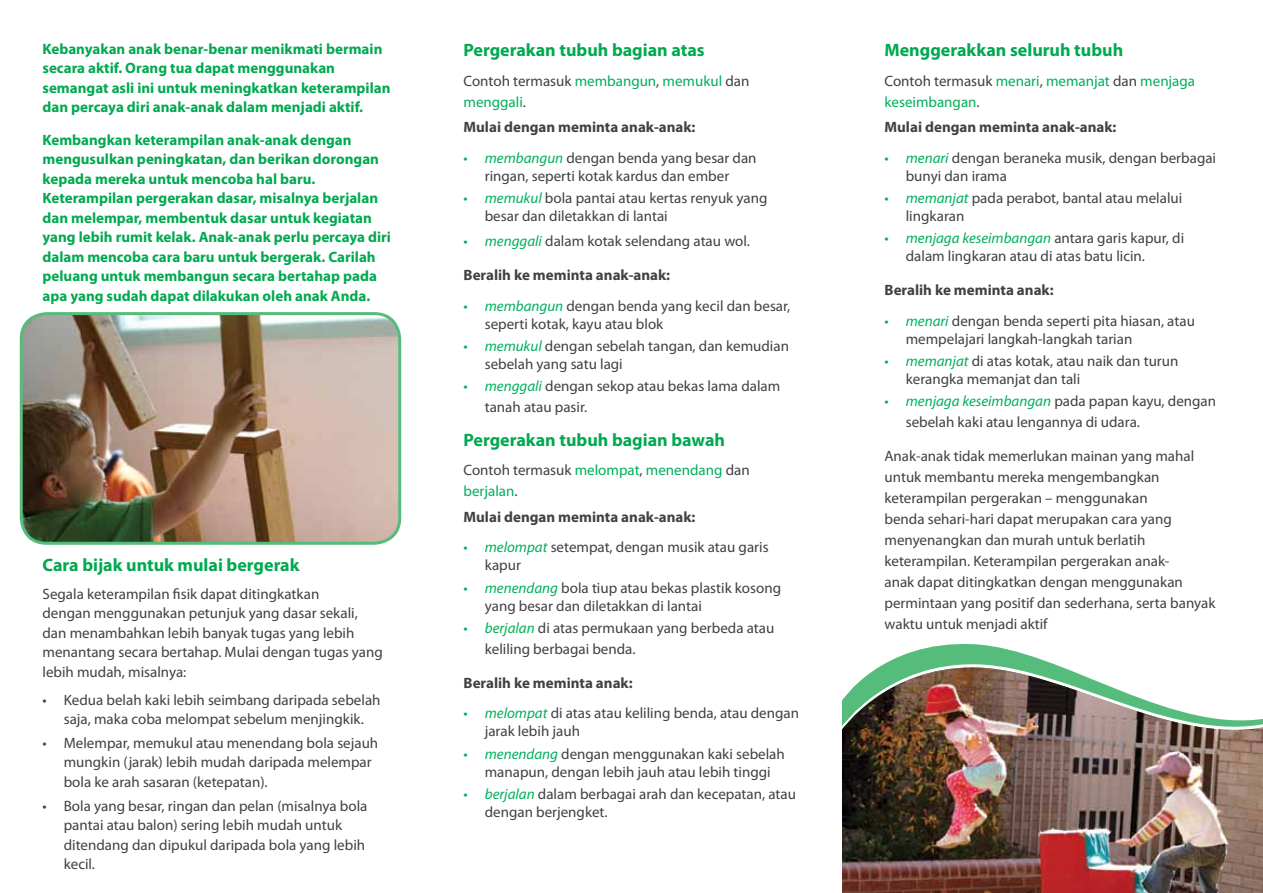
<style>
.page{position:relative;width:1263px;height:893px;background:#fff}
.page>*{position:absolute;margin:0;border:0;box-sizing:border-box;transform-origin:0 0}
.t1{font:700 18px "Myriad Pro";color:#00a94f}
.t2{font:15px/18px "Myriad Pro";color:#414042}
.t3{font:700 15px/19.5px "Myriad Pro";color:#00a94f}
.t4{font:700 15px "Myriad Pro";color:#414042}
.t5{font:15px/21px "Myriad Pro";color:#00af5a}
.s1{color:#414042}
.s2{color:#00af5a}
.s3{font-style:italic;color:#00af5a}
</style>
<div class="page">
<img style="left:842px;top:748px;width:421px;height:145px">
<img style="left:842px;top:643px;width:421px;height:105px">
<img style="left:21px;top:315px;width:379px;height:227px">
<div style="left:20px;top:312px;width:381px;height:233px;border:3px solid #56bc7b;border-radius:26px"></div>
<p class="t3" style="left:43px;top:38px;width:349px">Kebanyakan anak benar-benar menikmati bermain secara aktif. Orang tua dapat menggunakan semangat asli ini untuk meningkatkan keterampilan dan percaya diri anak-anak dalam menjadi aktif.</p>
<p class="t3" style="left:43px;top:129px;width:350px">Kembangkan keterampilan anak-anak dengan mengusulkan peningkatan, dan berikan dorongan kepada mereka untuk mencoba hal baru.<br>Keterampilan pergerakan dasar, misalnya berjalan dan melempar, membentuk dasar untuk kegiatan yang lebih rumit kelak. Anak-anak perlu percaya diri dalam mencoba cara baru untuk bergerak. Carilah peluang untuk membangun secara bertahap pada apa yang sudah dapat dilakukan oleh anak Anda.</p>
<p class="t1" style="left:43px;top:553px;width:259px">Cara bijak untuk mulai bergerak</p>
<p class="t2" style="left:43px;top:583px;width:342px;line-height:19.5px">Segala keterampilan fisik dapat ditingkatkan<br>dengan menggunakan petunjuk yang dasar sekali, dan menambahkan lebih banyak tugas yang lebih menantang secara bertahap. Mulai dengan tugas yang lebih mudah, misalnya:</p>
<p class="t2" style="left:43px;top:690px;width:340px;line-height:19.5px;text-align:center">• Kedua belah kaki lebih seimbang daripada sebelah saja, maka coba melompat sebelum menjingkik.</p>
<p class="t2" style="left:64px;top:733px;width:316px;line-height:19.5px;text-indent:-21px">• Melempar, memukul atau menendang bola sejauh mungkin (jarak) lebih mudah daripada melempar bola ke arah sasaran (ketepatan).</p>
<p class="t2" style="left:64px;top:795px;width:305px;line-height:19.5px;text-indent:-21px">• Bola yang besar, ringan dan pelan (misalnya bola pantai atau balon) sering lebih mudah untuk ditendang dan dipukul daripada bola yang lebih kecil.</p>
<p class="t1" style="left:463px;top:38px;width:243px">Pergerakan tubuh bagian atas</p>
<p class="t5" style="left:463px;top:70px;width:287px"><span class="s1">Contoh termasuk</span> membangun<span class="s1">,</span> memukul <span class="s1">dan </span>menggali<span class="s1">.</span></p>
<p class="t4" style="left:463px;top:117px;width:233px">Mulai dengan meminta anak-anak:</p>
<p class="t2" style="left:463px;top:148px;width:295px;text-align:center"><span class="s2">•</span> <span class="s3">membangun</span> dengan benda yang besar dan ringan, seperti kotak kardus dan ember</p>
<p class="t2" style="left:485px;top:188px;width:284px;text-indent:-21px"><span class="s2">•</span> <span class="s3">memukul</span> bola pantai atau kertas renyuk yang besar dan diletakkan di lantai</p>
<p class="t2" style="left:463px;top:232px;width:288px"><span class="s2">•</span> <span class="s3">menggali</span> dalam kotak selendang atau wol.</p>
<p class="t4" style="left:463px;top:265px;width:208px">Beralih ke meminta anak-anak:</p>
<p class="t2" style="left:485px;top:296px;width:307px;text-indent:-21px"><span class="s2">•</span> <span class="s3">membangun</span> dengan benda yang kecil dan besar, seperti kotak, kayu atau blok</p>
<p class="t2" style="left:485px;top:336px;width:306px;text-indent:-21px"><span class="s2">•</span> <span class="s3">memukul</span> dengan sebelah tangan, dan kemudian sebelah yang satu lagi</p>
<p class="t2" style="left:485px;top:375px;width:297px;line-height:21px;text-indent:-21px"><span class="s2">•</span> <span class="s3">menggali</span> dengan sekop atau bekas lama dalam tanah atau pasir.</p>
<p class="t1" style="left:463px;top:428px;width:263px">Pergerakan tubuh bagian bawah</p>
<p class="t5" style="left:463px;top:460px;width:288px"><span class="s1">Contoh termasuk</span> melompat<span class="s1">,</span> menendang <span class="s1">dan </span>berjalan<span class="s1">.</span></p>
<p class="t4" style="left:463px;top:507px;width:233px">Mulai dengan meminta anak-anak:</p>
<p class="t2" style="left:485px;top:538px;width:285px;text-indent:-21px"><span class="s2">•</span> <span class="s3">melompat</span> setempat, dengan musik atau garis kapur</p>
<p class="t2" style="left:485px;top:578px;width:298px;text-indent:-21px"><span class="s2">•</span> <span class="s3">menendang</span> bola tiup atau bekas plastik kosong yang besar dan diletakkan di lantai</p>
<p class="t2" style="left:485px;top:617px;width:291px;line-height:21px;text-indent:-21px"><span class="s2">•</span> <span class="s3">berjalan</span> di atas permukaan yang berbeda atau keliling berbagai benda.</p>
<p class="t4" style="left:463px;top:673px;width:171px">Beralih ke meminta anak:</p>
<p class="t2" style="left:485px;top:704px;width:316px;text-indent:-21px"><span class="s2">•</span> <span class="s3">melompat</span> di atas atau keliling benda, atau dengan jarak lebih jauh</p>
<p class="t2" style="left:463px;top:744px;width:323px;text-align:center"><span class="s2">•</span> <span class="s3">menendang</span> dengan menggunakan kaki sebelah manapun, dengan lebih jauh atau lebih tinggi</p>
<p class="t2" style="left:485px;top:785px;width:313px;text-indent:-21px"><span class="s2">•</span> <span class="s3">berjalan</span> dalam berbagai arah dan kecepatan, atau dengan berjengket.</p>
<p class="t1" style="left:884px;top:38px;width:240px">Menggerakkan seluruh tubuh</p>
<p class="t5" style="left:884px;top:70px;width:312px"><span class="s1">Contoh termasuk</span> menari<span class="s1">,</span> memanjat <span class="s1">dan</span> menjaga keseimbangan<span class="s1">.</span></p>
<p class="t4" style="left:884px;top:117px;width:233px">Mulai dengan meminta anak-anak:</p>
<p class="t2" style="left:906px;top:148px;width:312px;text-indent:-21px"><span class="s2">•</span> <span class="s3">menari</span> dengan beraneka musik, dengan berbagai bunyi dan irama</p>
<p class="t2" style="left:906px;top:188px;width:278px;text-indent:-21px"><span class="s2">•</span> <span class="s3">memanjat</span> pada perabot, bantal atau melalui lingkaran</p>
<p class="t2" style="left:906px;top:229px;width:280px;text-indent:-21px"><span class="s2">•</span> <span class="s3">menjaga keseimbangan</span> antara garis kapur, di dalam lingkaran atau di atas batu licin.</p>
<p class="t4" style="left:884px;top:280px;width:171px">Beralih ke meminta anak:</p>
<p class="t2" style="left:906px;top:311px;width:291px;text-indent:-21px"><span class="s2">•</span> <span class="s3">menari</span> dengan benda seperti pita hiasan, atau mempelajari langkah-langkah tarian</p>
<p class="t2" style="left:906px;top:351px;width:274px;text-indent:-21px"><span class="s2">•</span> <span class="s3">memanjat</span> di atas kotak, atau naik dan turun kerangka memanjat dan tali</p>
<p class="t2" style="left:906px;top:390px;width:312px;line-height:21px;text-indent:-21px"><span class="s2">•</span> <span class="s3">menjaga keseimbangan</span> pada papan kayu, dengan sebelah kaki atau lengannya di udara.</p>
<p class="t2" style="left:884px;top:445px;width:332px;line-height:21px">Anak-anak tidak memerlukan mainan yang mahal untuk membantu mereka mengembangkan keterampilan pergerakan – menggunakan<br>benda sehari-hari dapat merupakan cara yang menyenangkan dan murah untuk berlatih keterampilan. Keterampilan pergerakan anak-<br>anak dapat ditingkatkan dengan menggunakan permintaan yang positif dan sederhana, serta banyak waktu untuk menjadi aktif</p>
</div>
